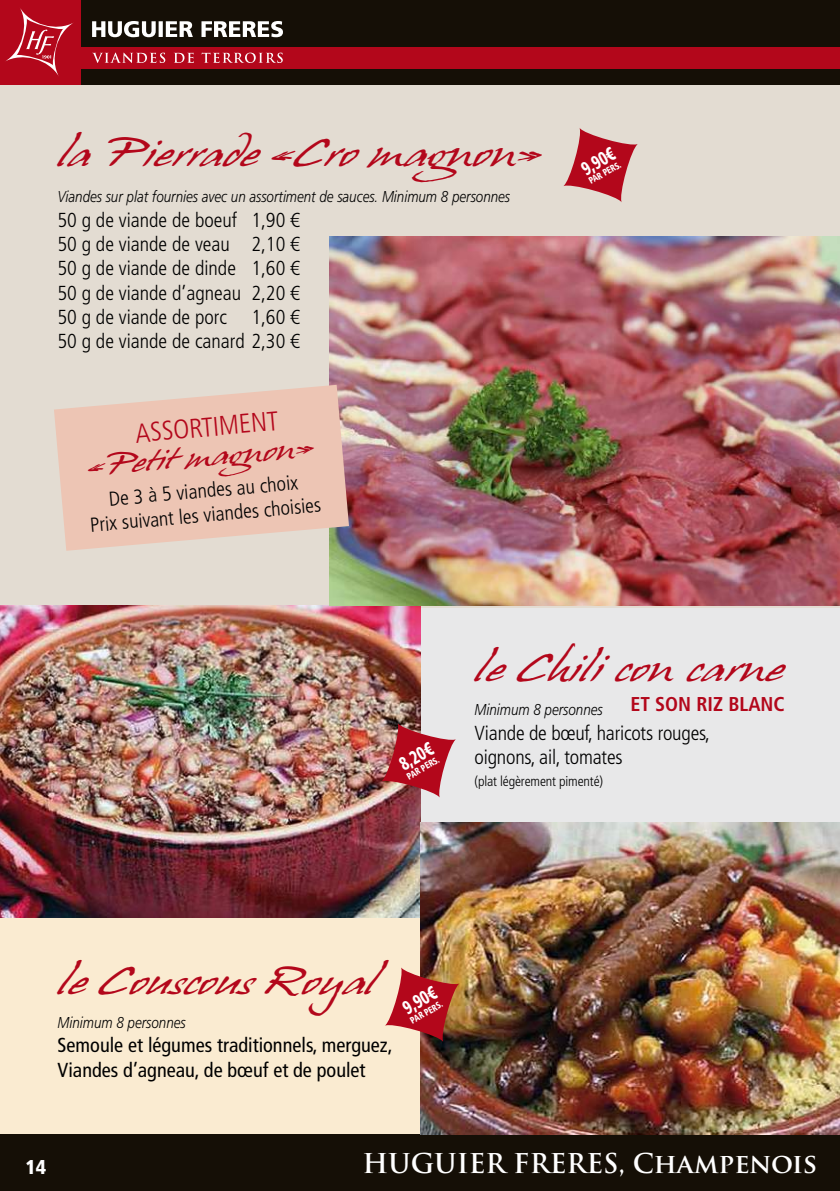
<style>
.page{position:relative;width:840px;height:1191px;background:#fff}
.page>*{position:absolute;margin:0;border:0;box-sizing:border-box;transform-origin:0 0}
.t1{font:33.8px "Hans Hand";color:#b3071b;scale:1.33 1}
.t2{font:300 condensed 27px "Frutiger LT Std";color:#b3071b}
.t3{font:700 26.6px "Trajan Pro";letter-spacing:-.005em;color:#fff}
.t4{font:25.4px "Hans Hand";color:#b3071b;scale:1.33 1}
.t5{font:300 condensed 20.2px/24.4px "Frutiger LT Std";color:#000}
.t6{font:condensed 20.2px/24.2px "Frutiger LT Std";color:#000}
.t7{font:700 condensed 20px "Frutiger LT Std";color:#b3071b}
.t8{font:900 condensed 20px "Frutiger LT Std";color:#fff}
.t9{font:900 condensed 19px "Frutiger LT Std";color:#fff;scale:.8 1}
.t10{font:italic 300 15.8px "Frutiger LT Std";color:#000;scale:.85 1}
.t11{font:300 condensed 14px "Frutiger LT Std";letter-spacing:-.01em;color:#000}
.t12{font:900 condensed 9.4px "Frutiger LT Std";color:#fff;scale:.85 1}
</style>
<div class="page">
<div style="left:420px;top:605px;width:419px;height:217px;background:#e8e8e9"></div>
<div style="left:0;top:84px;width:839px;height:523px;background:#e3dcd2"></div>
<div style="left:0;top:917px;width:420px;height:217px;background:#faebd1"></div>
<img style="left:0;top:605px;width:420px;height:312px">
<div style="left:0;top:1134px;width:839px;height:57px;background:#150f06"></div>
<div style="left:0;top:0;width:81px;height:84px;background:#b3071b"></div>
<svg style="left:6px;top:8px;width:67px;height:68px"></svg>
<div style="left:81px;top:0;width:511px;height:84px;background:#150f06"></div>
<svg style="left:92px;top:21px;width:191px;height:16px"></svg>
<img style="left:420px;top:822px;width:419px;height:312px">
<img style="left:381px;top:723px;width:75px;height:75px;border-radius:16px">
<svg style="left:384px;top:967px;width:75px;height:75px;fill:#b3071b"></svg>
<div style="left:536px;top:0;width:303px;height:84px;background:#150f06"></div>
<div style="left:78px;top:47px;width:761px;height:21px;background:#b3071b"></div>
<svg style="left:92px;top:53px;width:190px;height:10px"></svg>
<svg style="left:562px;top:128px;width:75px;height:74px;fill:#b3071b"></svg>
<img style="left:329px;top:236px;width:510px;height:369px">
<svg style="left:54px;top:385px;width:295px;height:166px;fill:#edc5b4"></svg>
<h1 class="t1" style="left:57px;top:135px;width:365px">la Pierrade «Cro magnon»</h1>
<p class="t10" style="left:57px;top:188px;width:534px">Viandes sur plat fournies avec un assortiment de sauces. Minimum 8 personnes</p>
<p class="t5" style="left:57px;top:208px;width:244px;text-align:justify">50 g de viande de boeuf 1,90 € 50 g de viande de veau 2,10 € 50 g de viande de dinde 1,60 € 50 g de viande d’agneau 2,20 € 50 g de viande de porc 1,60 € 50 g de viande de canard 2,30 €</p>
<h2 class="t2" style="left:134px;top:418px;width:145px;rotate:-5deg">ASSORTIMENT</h2>
<p class="t4" style="left:86px;top:452px;width:172px;rotate:-5deg">«Petit magnon»</p>
<p class="t5" style="left:87px;top:489px;width:233px;text-align:center;rotate:-5deg">De 3 à 5 viandes au choix<br>Prix suivant les viandes choisies</p>
<p class="t9" style="left:576px;top:160px;width:46px;rotate:-30deg">9,90€</p>
<p class="t12" style="left:586px;top:177px;width:44px;rotate:-30deg">PAR PERS.</p>
<p class="t9" style="left:395px;top:755px;width:46px;rotate:-30deg">8,20€</p>
<p class="t12" style="left:404px;top:772px;width:44px;rotate:-30deg">PAR PERS.</p>
<h1 class="t1" style="left:474px;top:650px;width:233px">le Chili con carne</h1>
<p class="t7" style="left:630px;top:692px;width:156px">ET SON RIZ BLANC</p>
<p class="t10" style="left:474px;top:701px;width:152px">Minimum 8 personnes</p>
<p class="t5" style="left:474px;top:720px;width:237px">Viande de bœuf, haricots rouges, oignons, ail, tomates</p>
<p class="t11" style="left:474px;top:773px;width:130px">(plat légèrement pimenté)</p>
<h1 class="t1" style="left:58px;top:962px;width:240px">le Couscous Royal</h1>
<p class="t10" style="left:58px;top:1013px;width:152px">Minimum 8 personnes</p>
<p class="t6" style="left:58px;top:1033px;width:336px">Semoule et légumes traditionnels, merguez,<br>Viandes d’agneau, de bœuf et de poulet</p>
<p class="t9" style="left:398px;top:999px;width:46px;rotate:-30deg">9,90€</p>
<p class="t12" style="left:408px;top:1016px;width:44px;rotate:-30deg">PAR PERS.</p>
<p class="t8" style="left:26px;top:1155px;width:22px">14</p>
<h3 class="t3" style="left:362px;top:1146px;width:456px">HUGUIER FRERES, Champenois</h3>
</div>
